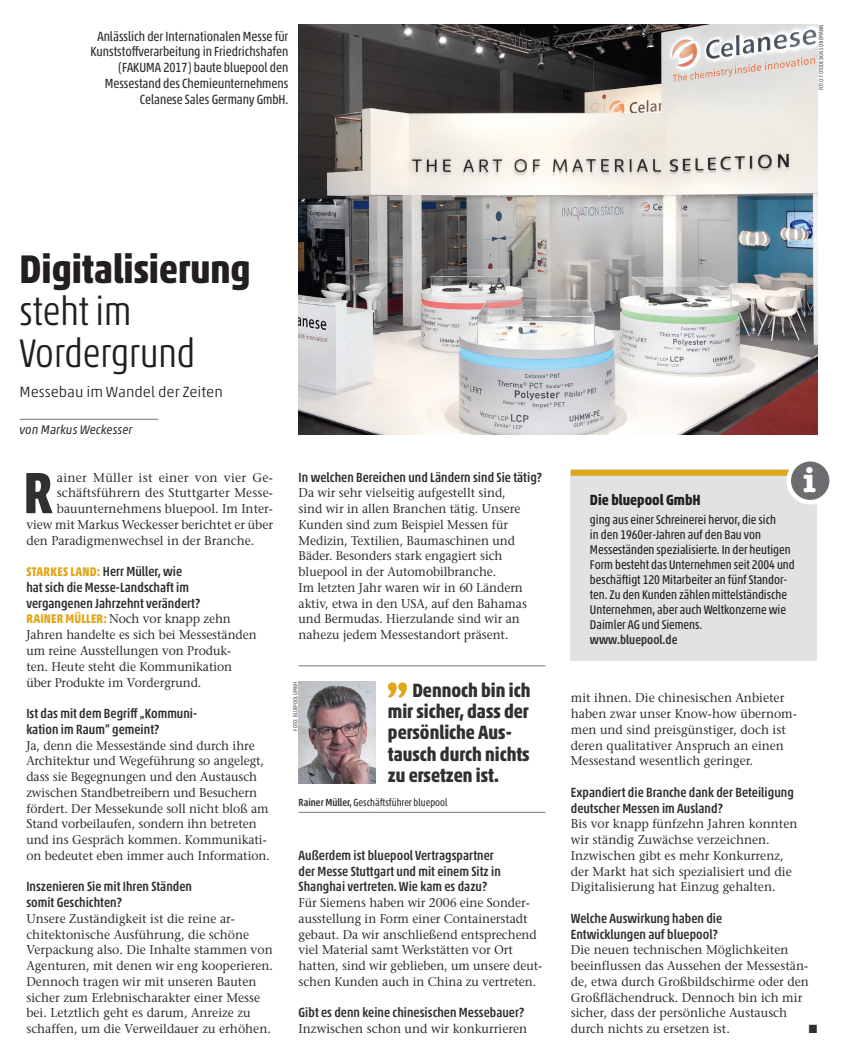
<style>
.page{position:relative;width:842px;height:1057px;background:#fff}
.page>*{position:absolute;margin:0;border:0;box-sizing:border-box;transform-origin:0 0}
.t1{font:700 condensed 59.1px "Akko Pro";color:#312f30;scale:.96 1}
.t2{font:300 condensed 40.5px/42px "Akko Pro";color:#231f20}
.t3{font:700 condensed 40.5px "Akko Pro";color:#231f20}
.t4{font:700 33.9px "American Typewriter";color:#fff}
.t5{font:700 condensed 19.5px/21.3px "Akko Pro";color:#312f30}
.t6{font:300 15px "Akko Pro";color:#231f20}
.t7{font:700 condensed 15px "Akko Pro";color:#231f20}
.t8{font:500 condensed 13.5px/15.8px "Akko Pro";letter-spacing:.005em;color:#312f30}
.t9{font:condensed 13.5px/15.8px "Akko Pro";color:#312f30;text-align:right}
.t10{font:12.75px/15.8px "Stone Serif";color:#312f30;scale:.95 1}
.t11{font:12.75px/15.8px "Stone Serif";color:#312f30;scale:.96 1}
.t12{font:condensed 12.75px/15px "Akko Pro";color:#231f20}
.t13{font:12.75px "Stone Serif";color:#312f30}
.t14{font:12.75px "Stone Serif";letter-spacing:.02em;color:#312f30}
.t15{font:italic 12.75px "Akko Pro";color:#312f30;scale:.96 1}
.t16{font:500 condensed 12.75px "Akko Pro";color:#312f30}
.t17{font:11.85px "Zapf Dingbats";color:#312f30;scale:.95 1}
.t18{font:condensed 10.5px "Akko Pro";color:#312f30}
.t19{font:300 condensed 6px "Akko Pro";letter-spacing:.015em;color:#312f30}
.s1{font-weight:700;font-size:12.75px;color:#e0a61c}
.s2{font-family:"Akko Pro";font-weight:700;font-stretch:condensed;color:#e0a61c}
.s3{font-weight:500}
</style>
<div class="page">
<div style="left:571px;top:469px;width:246px;height:192px;background:#e1e2e4"></div>
<div style="left:571px;top:470px;width:246px;height:6px;background:#e0a61c"></div>
<div style="left:788px;top:459px;width:43px;height:43px;background:#6c6d70;border-radius:50%"></div>
<div style="left:786px;top:457px;width:48px;height:47px;border:5px solid #fff;border-radius:50%"></div>
<hr style="left:20px;top:419px;width:138px;height:1px;background:#757679">
<hr style="left:298px;top:665px;width:77px;height:1px;background:#757679">
<hr style="left:375px;top:665px;width:170px;height:1px;background:#757679">
<hr style="left:298px;top:812px;width:77px;height:1px;background:#757679">
<hr style="left:375px;top:812px;width:170px;height:1px;background:#757679">
<img style="left:298px;top:681px;width:77px;height:102px">
<svg style="left:388px;top:682px;width:19px;height:15px"></svg>
<img style="left:298px;top:25px;width:519px;height:409px">
<p class="t9" style="left:91px;top:28px;width:199px">Anlässlich der Internationalen Messe für Kunststoffverarbeitung in Friedrichshafen (FAKUMA 2017) baute bluepool den Messestand des Chemieunternehmens Celanese Sales Germany GmbH.</p>
<p class="t19" style="left:817px;top:90px;width:67px;rotate:-90deg">FOTO: FOTODESIGN SCHIEMANN</p>
<h2 class="t3" style="left:20px;top:244px;width:233px">Digitalisierung</h2>
<h2 class="t2" style="left:20px;top:290px;width:177px">steht im<br>Vordergrund</h2>
<p class="t6" style="left:20px;top:383px;width:205px">Messebau im Wandel der Zeiten</p>
<p class="t15" style="left:20px;top:422px;width:119px">von Markus Weckesser</p>
<h1 class="t1" style="left:23px;top:456px;width:32px">R</h1>
<p class="t14" style="left:57px;top:470px;width:218px">ainer Müller ist einer von vier Ge-</p>
<p class="t13" style="left:57px;top:485px;width:218px">schäftsführern des Stuttgarter Messe-</p>
<p class="t11" style="left:57px;top:501px;width:227px">bauunternehmens bluepool. Im Inter-</p>
<p class="t11" style="left:26px;top:516px;width:258px">view mit Markus Weckesser berichtet er über</p>
<p class="t11" style="left:26px;top:532px;width:239px">den Paradigmenwechsel in der Branche.</p>
<p class="t8" style="left:26px;top:563px;width:175px"><span class="s1">STARKES LAND:</span> Herr Müller, wie hat sich die Messe-Landschaft im vergangenen Jahrzehnt verändert?</p>
<p class="t10" style="left:26px;top:611px;width:244px"><span class="s2">RAINER MÜLLER:</span> Noch vor knapp zehn Jahren handelte es sich bei Messeständen um reine Ausstellungen von Produk-<br>ten. Heute steht die Kommunikation über Produkte im Vordergrund.</p>
<p class="t8" style="left:26px;top:705px;width:172px">Ist das mit dem Begriff „Kommuni&shy;kation im Raum“ gemeint?</p>
<p class="t10" style="left:26px;top:737px;width:258px">Ja, denn die Messestände sind durch ihre Architektur und Wegeführung so angelegt, dass sie Begegnungen und den Austausch zwischen Standbetreibern und Besuchern fördert. Der Messekunde soll nicht bloß am Stand vorbeilaufen, sondern ihn betreten und ins Gespräch kommen. Kommunikati&shy;on bedeutet eben immer auch Information.</p>
<p class="t8" style="left:26px;top:878px;width:167px">Inszenieren Sie mit Ihren Ständen somit Geschichten?</p>
<p class="t11" style="left:26px;top:910px;width:258px">Unsere Zuständigkeit ist die reine ar&shy;chitektonische Ausführung, die schöne Verpackung also. Die Inhalte stammen von Agenturen, mit denen wir eng kooperieren.<br>Dennoch tragen wir mit unseren Bauten sicher zum Erlebnischarakter einer Messe bei. Letztlich geht es darum, Anreize zu schaffen, um die Verweildauer zu erhöhen.</p>
<p class="t8" style="left:298px;top:469px;width:245px">In welchen Bereichen und Ländern sind Sie tätig?</p>
<p class="t10" style="left:298px;top:485px;width:242px">Da wir sehr vielseitig aufgestellt sind, sind wir in allen Branchen tätig. Unsere Kunden sind zum Beispiel Messen für Medizin, Textilien, Baumaschinen und Bäder. Besonders stark engagiert sich bluepool in der Automobilbranche.<br>Im letzten Jahr waren wir in 60 Ländern aktiv, etwa in den USA, auf den Bahamas und Bermudas. Hierzulande sind wir an nahezu jedem Messestandort präsent.</p>
<p class="t19" style="left:292px;top:730px;width:50px;rotate:-90deg">FOTO: BLUEPOOL GMBH</p>
<h3 class="t5" style="left:388px;top:679px;width:144px;text-indent:25px">Dennoch bin ich mir sicher, dass der persönliche Aus&shy;tausch durch nichts zu ersetzen ist.</h3>
<p class="t18" style="left:298px;top:796px;width:150px"><span class="s3">Rainer Müller,</span> Geschäftsführer bluepool</p>
<p class="t8" style="left:298px;top:847px;width:204px">Außerdem ist bluepool Vertragspartner der Messe Stuttgart und mit einem Sitz in<br>Shanghai vertreten. Wie kam es dazu?</p>
<p class="t10" style="left:298px;top:894px;width:258px">Für Siemens haben wir 2006 eine Sonder&shy;ausstellung in Form einer Containerstadt gebaut. Da wir anschließend entsprechend viel Material samt Werkstätten vor Ort hatten, sind wir geblieben, um unsere deut&shy;schen Kunden auch in China zu vertreten.</p>
<p class="t8" style="left:298px;top:1004px;width:227px">Gibt es denn keine chinesischen Messebauer?</p>
<p class="t11" style="left:298px;top:1020px;width:240px">Inzwischen schon und wir konkurrieren</p>
<p class="t7" style="left:590px;top:490px;width:112px">Die bluepool GmbH</p>
<p class="t12" style="left:590px;top:512px;width:206px">ging aus einer Schreinerei hervor, die sich<br>in den 1960er-Jahren auf den Bau von Messeständen spezialisierte. In der heutigen Form besteht das Unternehmen seit 2004 und beschäftigt 120 Mitarbeiter an fünf Standor&shy;ten. Zu den Kunden zählen mittelständische Unternehmen, aber auch Weltkonzerne wie Daimler AG und Siemens.</p>
<p class="t16" style="left:590px;top:632px;width:89px">www.bluepool.de</p>
<h3 class="t4" style="left:803px;top:461px;width:14px">i</h3>
<p class="t11" style="left:571px;top:690px;width:237px">mit ihnen. Die chinesischen Anbieter haben zwar unser Know-how übernom&shy;men und sind preisgünstiger, doch ist deren qualitativer Anspruch an einen Messestand wesentlich geringer.</p>
<p class="t8" style="left:571px;top:784px;width:224px">Expandiert die Branche dank der Beteiligung deutscher Messen im Ausland?</p>
<p class="t11" style="left:571px;top:816px;width:238px">Bis vor knapp fünfzehn Jahren konnten wir ständig Zuwächse verzeichnen.<br>Inzwischen gibt es mehr Konkurrenz, der Markt hat sich spezialisiert und die Digitalisierung hat Einzug gehalten.</p>
<p class="t8" style="left:571px;top:910px;width:153px">Welche Auswirkung haben die<br>Entwicklungen auf bluepool?</p>
<p class="t11" style="left:571px;top:942px;width:249px">Die neuen technischen Möglichkeiten beeinflussen das Aussehen der Messestän&shy;de, etwa durch Großbildschirme oder den Großflächendruck. Dennoch bin ich mir sicher, dass der persönliche Austausch durch nichts zu ersetzen ist.</p>
<p class="t17" style="left:809px;top:1023px;width:10px">■</p>
</div>
